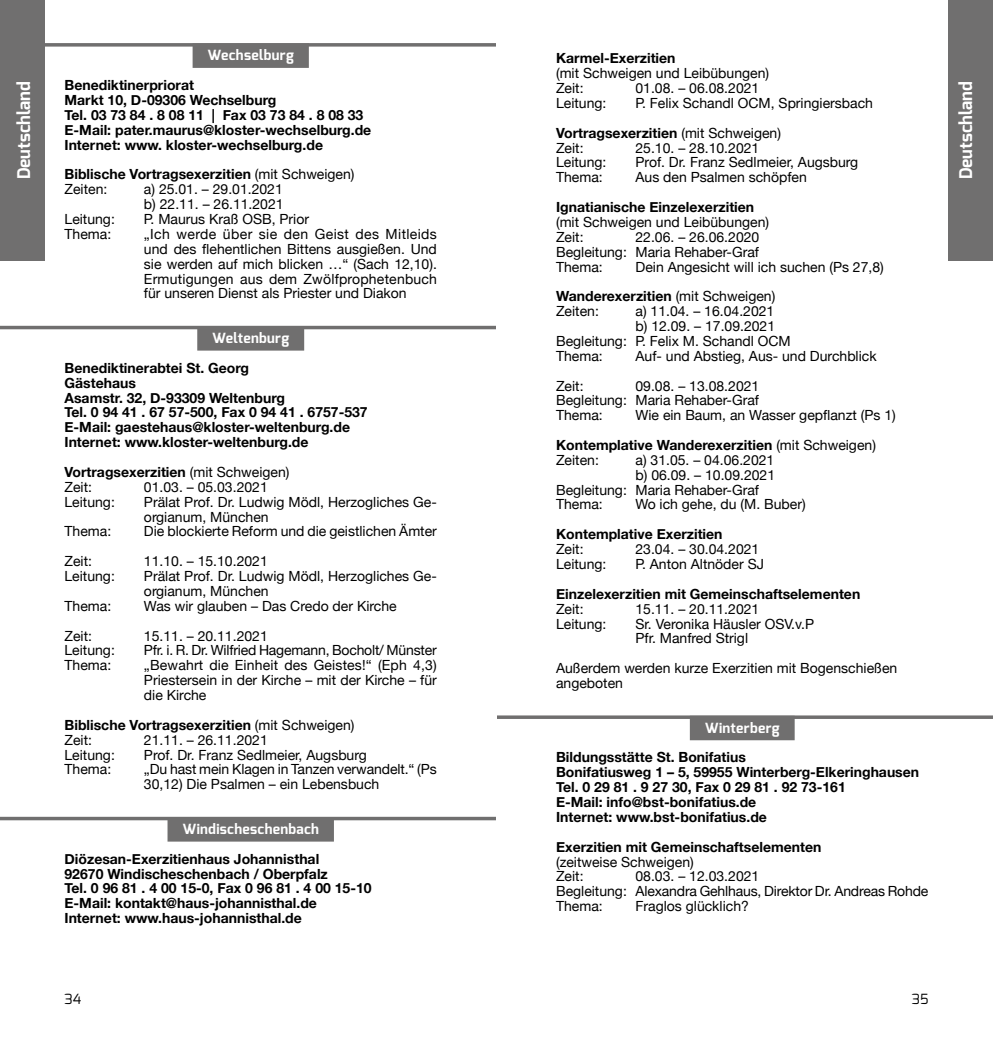
<style>
.page{position:relative;width:993px;height:1042px;background:#fff}
.page>*{position:absolute;margin:0;border:0;box-sizing:border-box;transform-origin:0 0}
.t1{font:700 17.5px "Exo";color:#fff}
.t2{font:14px/14.9px "Helvetica Neue";color:#000}
.t3{font:700 14px/14.9px "Helvetica Neue";color:#000}
.t4{font:700 14px "Exo";letter-spacing:.025em;color:#fff}
.t5{font:14px "Exo";color:#000}
.s1{font-weight:400}
.s2{font-weight:700}
</style>
<div class="page">
<div style="left:192px;top:43px;width:117px;height:25px;background:#706f6f"></div>
<svg style="left:45px;top:43px;width:451px;height:4px;fill:#706f6f"></svg>
<div style="left:197px;top:326px;width:107px;height:25px;background:#706f6f"></div>
<hr style="left:0;top:326px;width:516px;height:3px;background:#706f6f">
<div style="left:167px;top:817px;width:167px;height:24px;background:#706f6f"></div>
<hr style="left:0;top:817px;width:516px;height:3px;background:#706f6f">
<div style="left:689px;top:716px;width:105px;height:24px;background:#706f6f"></div>
<svg style="left:497px;top:715px;width:495px;height:4px;fill:#706f6f"></svg>
<div style="left:0;top:0;width:45px;height:260px;background:#706f6f"></div>
<div style="left:947px;top:0;width:45px;height:260px;background:#706f6f"></div>
<div style="left:496px;top:813px;width:35px;height:15px;background:#fff"></div>
<div style="left:496px;top:294px;width:35px;height:94px;background:#fff"></div>
<p class="t4" style="left:207px;top:46px;width:88px">Wechselburg</p>
<p class="t3" style="left:64px;top:78px;width:308px">Benediktinerpriorat<br>Markt 10, D-09306 Wechselburg<br>Tel. 03 73 84 . 8 08 11 | Fax 03 73 84 . 8 08 33<br>E-Mail: pater.maurus@kloster-wechselburg.de Internet: www. kloster-wechselburg.de</p>
<p class="t3" style="left:64px;top:167px;width:291px">Biblische Vortragsexerzitien <span class="s1">(mit Schweigen)<br>Zeiten:</span></p>
<p class="t3" style="left:556px;top:51px;width:121px">Karmel-Exerzitien</p>
<p class="t2" style="left:556px;top:67px;width:214px">(mit Schweigen und Leibübungen)<br>Zeit:</p>
<p class="t1" style="left:13px;top:179px;width:100px;rotate:-90deg">Deutschland</p>
<p class="t1" style="left:954px;top:179px;width:100px;rotate:-90deg">Deutschland</p>
<p class="t2" style="left:635px;top:81px;width:125px">01.08. – 06.08.2021</p>
<p class="t2" style="left:556px;top:89px;width:318px;line-height:29.8px;text-indent:79px">P. Felix Schandl OCM, Springiersbach<br><span class="s2">Vortragsexerzitien</span> (mit Schweigen)</p>
<p class="t2" style="left:556px;top:141px;width:29px">Zeit:</p>
<p class="t2" style="left:635px;top:141px;width:125px">25.10. – 28.10.2021</p>
<p class="t2" style="left:556px;top:156px;width:52px">Leitung:</p>
<p class="t2" style="left:635px;top:156px;width:224px">Prof. Dr. Franz Sedlmeier, Augsburg</p>
<p class="t2" style="left:556px;top:171px;width:48px">Thema:</p>
<p class="t2" style="left:635px;top:171px;width:173px">Aus den Psalmen schöpfen</p>
<p class="t3" style="left:556px;top:200px;width:199px">Ignatianische Einzelexerzitien</p>
<p class="t2" style="left:556px;top:215px;width:214px">(mit Schweigen und Leibübungen)<br>Zeit:</p>
<p class="t2" style="left:556px;top:96px;width:52px">Leitung:</p>
<p class="t2" style="left:144px;top:183px;width:141px">a) 25.01. – 29.01.2021 b) 22.11. – 26.11.2021</p>
<p class="t2" style="left:64px;top:212px;width:52px">Leitung:</p>
<p class="t2" style="left:144px;top:212px;width:167px">P. Maurus Kraß OSB, Prior</p>
<p class="t2" style="left:64px;top:227px;width:48px">Thema:</p>
<p class="t2" style="left:144px;top:227px;width:294px;text-align:justify">„Ich werde über sie den Geist des Mitleids und des flehentlichen Bittens ausgießen. Und sie werden auf mich blicken …“ (Sach 12,10).<br>Ermutigungen aus dem Zwölfprophetenbuch für unseren Dienst als Priester und Diakon</p>
<p class="t4" style="left:212px;top:329px;width:79px">Weltenburg</p>
<p class="t3" style="left:64px;top:361px;width:304px">Benediktinerabtei St. Georg<br>Gästehaus<br>Asamstr. 32, D-93309 Weltenburg<br>Tel. 0 94 41 . 67 57-500, Fax 0 94 41 . 6757-537<br>E-Mail: gaestehaus@kloster-weltenburg.de Internet: www.kloster-weltenburg.de</p>
<p class="t2" style="left:64px;top:465px;width:226px"><span class="s2">Vortragsexerzitien</span> (mit Schweigen)<br>Zeit:</p>
<p class="t2" style="left:556px;top:230px;width:205px;text-align:justify;text-indent:79px">22.06. – 26.06.2020<br>Begleitung: Maria Rehaber-Graf Thema:</p>
<p class="t2" style="left:556px;top:252px;width:329px;line-height:29.8px;text-indent:79px">Dein Angesicht will ich suchen (Ps 27,8)<br><span class="s2">Wanderexerzitien</span> (mit Schweigen)</p>
<p class="t2" style="left:556px;top:304px;width:44px">Zeiten:</p>
<p class="t2" style="left:635px;top:304px;width:140px">a) 11.04. – 16.04.2021</p>
<p class="t2" style="left:635px;top:319px;width:141px">b) 12.09. – 17.09.2021</p>
<p class="t2" style="left:556px;top:334px;width:236px">Begleitung: P. Felix M. Schandl OCM</p>
<p class="t2" style="left:556px;top:349px;width:48px">Thema:</p>
<p class="t2" style="left:635px;top:349px;width:242px">Auf- und Abstieg, Aus- und Durchblick</p>
<p class="t2" style="left:556px;top:379px;width:29px">Zeit:</p>
<p class="t2" style="left:556px;top:379px;width:205px;text-align:justify;text-indent:79px">09.08. – 13.08.2021<br>Begleitung: Maria Rehaber-Graf Thema:</p>
<p class="t2" style="left:556px;top:401px;width:341px;line-height:29.8px;text-indent:79px">Wie ein Baum, an Wasser gepflanzt (Ps 1)<br><span class="s2">Kontemplative Wanderexerzitien</span> (mit Schweigen)</p>
<p class="t2" style="left:556px;top:453px;width:44px">Zeiten:</p>
<p class="t2" style="left:635px;top:453px;width:140px">a) 31.05. – 04.06.2021</p>
<p class="t2" style="left:635px;top:468px;width:141px">b) 06.09. – 10.09.2021</p>
<p class="t2" style="left:556px;top:483px;width:204px">Begleitung: Maria Rehaber-Graf</p>
<p class="t2" style="left:556px;top:498px;width:48px">Thema:</p>
<p class="t2" style="left:635px;top:498px;width:172px">Wo ich gehe, du (M. Buber)</p>
<p class="t3" style="left:556px;top:527px;width:168px">Kontemplative Exerzitien</p>
<p class="t2" style="left:556px;top:542px;width:29px">Zeit:</p>
<p class="t2" style="left:635px;top:542px;width:125px">23.04. – 30.04.2021</p>
<p class="t2" style="left:556px;top:557px;width:52px">Leitung:</p>
<p class="t2" style="left:635px;top:557px;width:130px">P. Anton Altnöder SJ</p>
<p class="t3" style="left:556px;top:587px;width:305px">Einzelexerzitien mit Gemeinschaftselementen</p>
<p class="t2" style="left:556px;top:602px;width:29px">Zeit:</p>
<p class="t2" style="left:635px;top:602px;width:125px">15.11. – 20.11.2021</p>
<p class="t2" style="left:556px;top:617px;width:52px">Leitung:</p>
<p class="t2" style="left:635px;top:617px;width:180px">Sr. Veronika Häusler OSV.v.P<br>Pfr. Manfred Strigl</p>
<p class="t2" style="left:556px;top:661px;width:342px">Außerdem werden kurze Exerzitien mit Bogenschießen angeboten</p>
<p class="t4" style="left:704px;top:718px;width:76px">Winterberg</p>
<p class="t3" style="left:556px;top:750px;width:364px">Bildungsstätte St. Bonifatius<br>Bonifatiusweg 1 – 5, 59955 Winterberg-Elkeringhausen Tel. 0 29 81 . 9 27 30, Fax 0 29 81 . 92 73-161<br>E-Mail: info@bst-bonifatius.de<br>Internet: www.bst-bonifatius.de</p>
<p class="t3" style="left:556px;top:839px;width:267px">Exerzitien mit Gemeinschaftselementen</p>
<p class="t2" style="left:556px;top:855px;width:139px">(zeitweise Schweigen)<br>Zeit:</p>
<p class="t2" style="left:144px;top:480px;width:125px">01.03. – 05.03.2021</p>
<p class="t2" style="left:64px;top:495px;width:52px">Leitung:</p>
<p class="t2" style="left:144px;top:495px;width:294px">Prälat Prof. Dr. Ludwig Mödl, Herzogliches Ge&shy;orgianum, München</p>
<p class="t2" style="left:64px;top:525px;width:48px">Thema:</p>
<p class="t2" style="left:144px;top:525px;width:294px">Die blockierte Reform und die geistlichen Ämter</p>
<p class="t2" style="left:64px;top:554px;width:29px">Zeit:</p>
<p class="t2" style="left:144px;top:554px;width:125px">11.10. – 15.10.2021</p>
<p class="t2" style="left:64px;top:569px;width:52px">Leitung:</p>
<p class="t2" style="left:144px;top:569px;width:294px">Prälat Prof. Dr. Ludwig Mödl, Herzogliches Ge&shy;orgianum, München</p>
<p class="t2" style="left:64px;top:599px;width:48px">Thema:</p>
<p class="t2" style="left:144px;top:599px;width:254px">Was wir glauben – Das Credo der Kirche</p>
<p class="t2" style="left:64px;top:629px;width:29px">Zeit:</p>
<p class="t2" style="left:144px;top:629px;width:125px">15.11. – 20.11.2021</p>
<p class="t2" style="left:64px;top:644px;width:52px">Leitung:</p>
<p class="t2" style="left:144px;top:644px;width:294px">Pfr. i. R. Dr. Wilfried Hagemann, Bocholt/ Münster</p>
<p class="t2" style="left:64px;top:659px;width:48px">Thema:</p>
<p class="t2" style="left:144px;top:659px;width:294px;text-align:justify">„Bewahrt die Einheit des Geistes!“ (Eph 4,3)<br>Priestersein in der Kirche – mit der Kirche – für die Kirche</p>
<p class="t3" style="left:64px;top:718px;width:291px">Biblische Vortragsexerzitien <span class="s1">(mit Schweigen)<br>Zeit:</span></p>
<p class="t2" style="left:144px;top:733px;width:125px">21.11. – 26.11.2021</p>
<p class="t2" style="left:64px;top:748px;width:52px">Leitung:</p>
<p class="t2" style="left:144px;top:748px;width:224px">Prof. Dr. Franz Sedlmeier, Augsburg</p>
<p class="t2" style="left:64px;top:763px;width:48px">Thema:</p>
<p class="t2" style="left:144px;top:763px;width:294px">„Du hast mein Klagen in Tanzen verwandelt.“ (Ps<br>30,12) Die Psalmen – ein Lebensbuch</p>
<p class="t4" style="left:182px;top:820px;width:138px">Windischeschenbach</p>
<p class="t3" style="left:64px;top:851px;width:308px">Diözesan-Exerzitienhaus Johannisthal<br>92670 Windischeschenbach / Oberpfalz<br>Tel. 0 96 81 . 4 00 15-0, Fax 0 96 81 . 4 00 15-10<br>E-Mail: kontakt@haus-johannisthal.de Internet: www.haus-johannisthal.de</p>
<p class="t2" style="left:556px;top:870px;width:374px;text-indent:79px">08.03. – 12.03.2021<br>Begleitung: Alexandra Gehlhaus, Direktor Dr. Andreas Rohde<br>Thema:</p>
<p class="t2" style="left:635px;top:899px;width:115px">Fraglos glücklich?</p>
<p class="t5" style="left:64px;top:989px;width:18px">34</p>
<p class="t5" style="left:911px;top:989px;width:18px">35</p>
</div>
